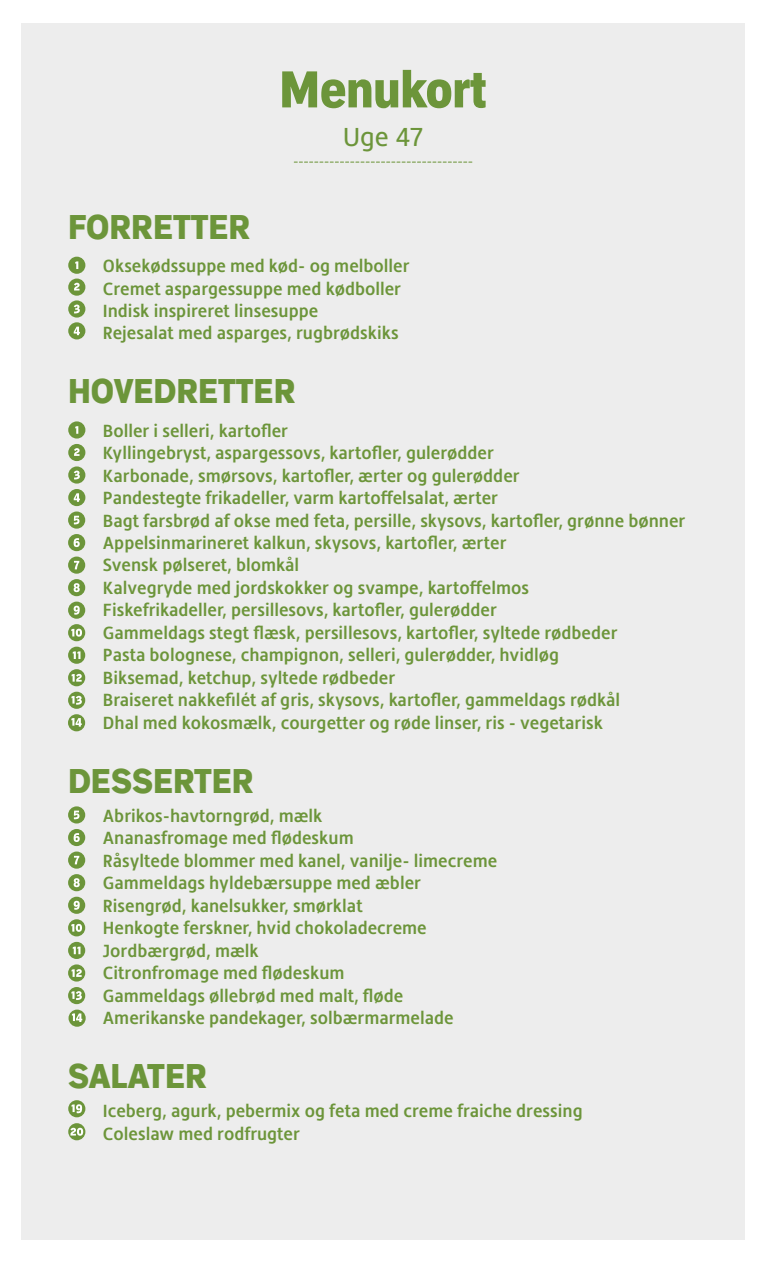
<style>
.page{position:relative;width:766px;height:1263px;background:#fff}
.page>*{position:absolute;margin:0;border:0;box-sizing:border-box;transform-origin:0 0}
.t1{font:900 condensed 51px "Embarcadero MVB Pro";color:#6c953a}
.t2{font:900 condensed 33.9px "Embarcadero MVB Pro";color:#6c953a}
.t3{font:27px "Hedley New";color:#6c953a}
.t4{font:500 18.3px/22.5px "Hedley New";color:#6c953a}
</style>
<div class="page">
<div style="left:22px;top:23px;width:722px;height:1216px;background:#ededed"></div>
<div style="left:68px;top:421px;width:17px;height:18px;background:#6c953a;border-radius:50%"></div>
<svg style="left:75px;top:426px;width:3px;height:8px"></svg>
<div style="left:68px;top:257px;width:17px;height:17px;background:#6c953a;border-radius:50%"></div>
<svg style="left:75px;top:261px;width:3px;height:8px"></svg>
<div style="left:68px;top:444px;width:17px;height:17px;background:#6c953a;border-radius:50%"></div>
<svg style="left:74px;top:448px;width:6px;height:8px"></svg>
<div style="left:68px;top:279px;width:17px;height:17px;background:#6c953a;border-radius:50%"></div>
<svg style="left:74px;top:283px;width:6px;height:7px"></svg>
<div style="left:68px;top:466px;width:17px;height:18px;background:#6c953a;border-radius:50%"></div>
<svg style="left:74px;top:471px;width:6px;height:8px"></svg>
<div style="left:68px;top:300px;width:17px;height:18px;background:#6c953a;border-radius:50%"></div>
<svg style="left:74px;top:305px;width:6px;height:8px"></svg>
<div style="left:68px;top:489px;width:17px;height:17px;background:#6c953a;border-radius:50%"></div>
<svg style="left:74px;top:493px;width:6px;height:9px"></svg>
<div style="left:68px;top:322px;width:17px;height:17px;background:#6c953a;border-radius:50%"></div>
<svg style="left:74px;top:327px;width:6px;height:8px"></svg>
<svg style="left:68px;top:511px;width:17px;height:18px"></svg>
<svg style="left:74px;top:516px;width:5px;height:8px"></svg>
<svg style="left:68px;top:806px;width:17px;height:17px"></svg>
<svg style="left:74px;top:811px;width:5px;height:8px"></svg>
<div style="left:68px;top:534px;width:17px;height:17px;background:#6c953a;border-radius:50%"></div>
<svg style="left:74px;top:538px;width:6px;height:9px"></svg>
<div style="left:68px;top:829px;width:17px;height:17px;background:#6c953a;border-radius:50%"></div>
<svg style="left:74px;top:833px;width:6px;height:9px"></svg>
<div style="left:68px;top:556px;width:17px;height:18px;background:#6c953a;border-radius:50%"></div>
<svg style="left:74px;top:561px;width:5px;height:8px"></svg>
<div style="left:68px;top:851px;width:17px;height:18px;background:#6c953a;border-radius:50%"></div>
<svg style="left:74px;top:856px;width:5px;height:8px"></svg>
<div style="left:68px;top:579px;width:17px;height:17px;background:#6c953a;border-radius:50%"></div>
<svg style="left:74px;top:583px;width:6px;height:9px"></svg>
<div style="left:68px;top:874px;width:17px;height:17px;background:#6c953a;border-radius:50%"></div>
<svg style="left:74px;top:878px;width:6px;height:9px"></svg>
<div style="left:68px;top:602px;width:17px;height:17px;background:#6c953a;border-radius:50%"></div>
<svg style="left:74px;top:606px;width:6px;height:9px"></svg>
<div style="left:68px;top:897px;width:17px;height:17px;background:#6c953a;border-radius:50%"></div>
<svg style="left:74px;top:901px;width:6px;height:9px"></svg>
<div style="left:68px;top:624px;width:17px;height:17px;background:#6c953a;border-radius:50%"></div>
<svg style="left:71px;top:629px;width:11px;height:8px"></svg>
<div style="left:68px;top:919px;width:17px;height:17px;background:#6c953a;border-radius:50%"></div>
<svg style="left:71px;top:924px;width:11px;height:8px"></svg>
<div style="left:68px;top:647px;width:17px;height:17px;background:#6c953a;border-radius:50%"></div>
<svg style="left:73px;top:651px;width:8px;height:8px"></svg>
<div style="left:68px;top:942px;width:17px;height:17px;background:#6c953a;border-radius:50%"></div>
<svg style="left:73px;top:947px;width:8px;height:7px"></svg>
<div style="left:68px;top:669px;width:17px;height:17px;background:#6c953a;border-radius:50%"></div>
<svg style="left:72px;top:674px;width:10px;height:8px"></svg>
<div style="left:68px;top:964px;width:17px;height:17px;background:#6c953a;border-radius:50%"></div>
<svg style="left:72px;top:969px;width:10px;height:8px"></svg>
<div style="left:68px;top:692px;width:17px;height:17px;background:#6c953a;border-radius:50%"></div>
<svg style="left:71px;top:696px;width:11px;height:9px"></svg>
<div style="left:68px;top:987px;width:17px;height:17px;background:#6c953a;border-radius:50%"></div>
<svg style="left:71px;top:991px;width:11px;height:9px"></svg>
<div style="left:68px;top:714px;width:17px;height:17px;background:#6c953a;border-radius:50%"></div>
<svg style="left:71px;top:718px;width:11px;height:9px"></svg>
<svg style="left:68px;top:1009px;width:18px;height:18px"></svg>
<svg style="left:72px;top:1013px;width:10px;height:9px"></svg>
<div style="left:68px;top:1100px;width:17px;height:17px;background:#6c953a;border-radius:50%"></div>
<svg style="left:68px;top:1123px;width:17px;height:17px"></svg>
<svg style="left:71px;top:1104px;width:11px;height:9px"></svg>
<svg style="left:70px;top:1128px;width:13px;height:8px"></svg>
<svg style="left:294px;top:162px;width:178px;height:1px"></svg>
<h2 class="t2" style="left:68px;top:203px;width:183px">FORRETTER</h2>
<h1 class="t1" style="left:279px;top:53px;width:209px">Menukort</h1>
<h3 class="t3" style="left:343px;top:122px;width:81px">Uge 47</h3>
<p class="t4" style="left:103px;top:254px;width:308px">Oksekødssuppe med kød- og melboller Cremet aspargessuppe med kødboller Indisk inspireret linsesuppe<br>Rejesalat med asparges, rugbrødskiks</p>
<h2 class="t2" style="left:68px;top:367px;width:228px">HOVEDRETTER</h2>
<p class="t4" style="left:103px;top:419px;width:584px">Boller i selleri, kartofler<br>Kyllingebryst, aspargessovs, kartofler, gulerødder<br>Karbonade, smørsovs, kartofler, ærter og gulerødder<br>Pandestegte frikadeller, varm kartoffelsalat, ærter<br>Bagt farsbrød af okse med feta, persille, skysovs, kartofler, grønne bønner Appelsinmarineret kalkun, skysovs, kartofler, ærter<br>Svensk pølseret, blomkål<br>Kalvegryde med jordskokker og svampe, kartoffelmos<br>Fiskefrikadeller, persillesovs, kartofler, gulerødder<br>Gammeldags stegt flæsk, persillesovs, kartofler, syltede rødbeder<br>Pasta bolognese, champignon, selleri, gulerødder, hvidløg<br>Biksemad, ketchup, syltede rødbeder<br>Braiseret nakkefilét af gris, skysovs, kartofler, gammeldags rødkål<br>Dhal med kokosmælk, courgetter og røde linser, ris - vegetarisk</p>
<h2 class="t2" style="left:68px;top:756px;width:186px">DESSERTER</h2>
<p class="t4" style="left:103px;top:804px;width:396px">Abrikos-havtorngrød, mælk<br>Ananasfromage med flødeskum<br>Råsyltede blommer med kanel, vanilje- limecreme Gammeldags hyldebærsuppe med æbler Risengrød, kanelsukker, smørklat<br>Henkogte ferskner, hvid chokoladecreme Jordbærgrød, mælk<br>Citronfromage med flødeskum<br>Gammeldags øllebrød med malt, fløde Amerikanske pandekager, solbærmarmelade</p>
<h2 class="t2" style="left:68px;top:1052px;width:140px">SALATER</h2>
<p class="t4" style="left:103px;top:1099px;width:481px">Iceberg, agurk, pebermix og feta med creme fraiche dressing<br>Coleslaw med rodfrugter</p>
</div>
